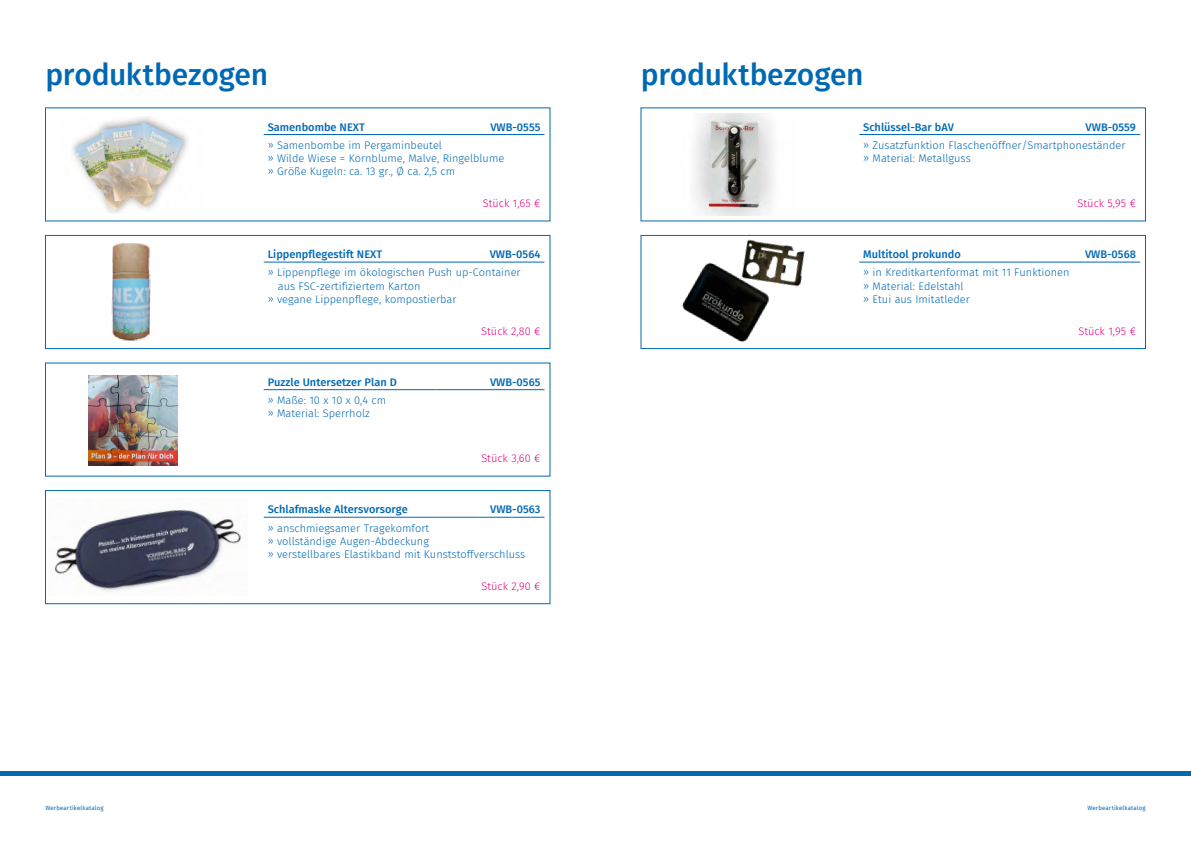
<style>
.page{position:relative;width:1191px;height:842px;background:#fff}
.page>*{position:absolute;margin:0;border:0;box-sizing:border-box;transform-origin:0 0}
.t1{font:500 30px "Fira Sans";letter-spacing:-.01em;color:#0069b4}
.t2{font:300 11px/13.2px "Fira Sans";color:#0069b4}
.t3{font:500 11px "Fira Sans";color:#0069b4}
.t4{font:300 11px "Fira Sans";color:#e6007d}
.t5{font:6px "Fira Sans";letter-spacing:.03em;color:#0069b4}
</style>
<div class="page">
<hr style="left:0;top:771px;width:595px;height:4px;background:#0069b4">
<hr style="left:595px;top:771px;width:596px;height:4px;background:#0069b4">
<div style="left:45px;top:235px;width:505px;height:114px;border:1px solid #0069b4"></div>
<div style="left:45px;top:490px;width:505px;height:114px;border:1px solid #0069b4"></div>
<img style="left:111px;top:243px;width:40px;height:98px">
<hr style="left:264px;top:389px;width:173px;height:1px;background:#0069b4">
<hr style="left:437px;top:389px;width:107px;height:1px;background:#0069b4">
<hr style="left:264px;top:517px;width:215px;height:1px;background:#0069b4">
<hr style="left:479px;top:517px;width:65px;height:1px;background:#0069b4">
<img style="left:72px;top:117px;width:116px;height:97px">
<img style="left:88px;top:375px;width:89px;height:90px">
<img style="left:54px;top:509px;width:187px;height:82px">
<hr style="left:264px;top:134px;width:139px;height:1px;background:#0069b4">
<hr style="left:403px;top:134px;width:141px;height:1px;background:#0069b4">
<div style="left:641px;top:235px;width:504px;height:114px;border:1px solid #0069b4"></div>
<img style="left:694px;top:113px;width:80px;height:102px">
<img style="left:667px;top:236px;width:150px;height:112px">
<hr style="left:859px;top:134px;width:173px;height:1px;background:#0069b4">
<hr style="left:1032px;top:134px;width:108px;height:1px;background:#0069b4">
<hr style="left:859px;top:262px;width:173px;height:1px;background:#0069b4">
<hr style="left:1032px;top:262px;width:108px;height:1px;background:#0069b4">
<hr style="left:264px;top:262px;width:139px;height:1px;background:#0069b4">
<hr style="left:403px;top:262px;width:141px;height:1px;background:#0069b4">
<h1 class="t1" style="left:45px;top:50px;width:224px">produktbezogen</h1>
<h1 class="t1" style="left:641px;top:50px;width:224px">produktbezogen</h1>
<p class="t3" style="left:268px;top:118px;width:99px">Samenbombe NEXT</p>
<p class="t3" style="left:490px;top:118px;width:52px">VWB-0555</p>
<p class="t2" style="left:268px;top:138px;width:238px">» Samenbombe im Pergaminbeutel<br>» Wilde Wiese = Kornblume, Malve, Ringelblume » Größe Kugeln: ca. 13 gr., Ø ca. 2,5 cm</p>
<p class="t4" style="left:483px;top:196px;width:59px">Stück 1,65 €</p>
<p class="t3" style="left:863px;top:118px;width:92px">Schlüssel-Bar bAV</p>
<p class="t3" style="left:1085px;top:118px;width:52px">VWB-0559</p>
<p class="t2" style="left:863px;top:138px;width:264px">» Zusatzfunktion Flaschenöffner/Smartphoneständer » Material: Metallguss</p>
<p class="t4" style="left:1077px;top:196px;width:60px">Stück 5,95 €</p>
<p class="t3" style="left:268px;top:245px;width:116px">Lippenpflegestift NEXT</p>
<p class="t3" style="left:490px;top:245px;width:52px">VWB-0564</p>
<p class="t2" style="left:268px;top:266px;width:254px">» Lippenpflege im ökologischen Push up-Container</p>
<p class="t2" style="left:278px;top:279px;width:144px">aus FSC-zertifiziertem Karton</p>
<p class="t2" style="left:268px;top:292px;width:190px">» vegane Lippenpflege, kompostierbar</p>
<p class="t4" style="left:481px;top:323px;width:61px">Stück 2,80 €</p>
<p class="t3" style="left:268px;top:373px;width:131px">Puzzle Untersetzer Plan D</p>
<p class="t3" style="left:490px;top:373px;width:52px">VWB-0565</p>
<p class="t2" style="left:268px;top:393px;width:120px">» Maße: 10 x 10 x 0,4 cm » Material: Sperrholz</p>
<p class="t4" style="left:481px;top:451px;width:61px">Stück 3,60 €</p>
<p class="t3" style="left:268px;top:501px;width:142px">Schlafmaske Altersvorsorge</p>
<p class="t3" style="left:490px;top:501px;width:52px">VWB-0563</p>
<p class="t2" style="left:268px;top:521px;width:259px">» anschmiegsamer Tragekomfort<br>» vollständige Augen-Abdeckung<br>» verstellbares Elastikband mit Kunststoffverschluss</p>
<p class="t4" style="left:481px;top:578px;width:60px">Stück 2,90 €</p>
<p class="t3" style="left:863px;top:245px;width:99px">Multitool prokundo</p>
<p class="t3" style="left:1085px;top:245px;width:52px">VWB-0568</p>
<p class="t2" style="left:863px;top:266px;width:208px">» in Kreditkartenformat mit 11 Funktionen » Material: Edelstahl<br>» Etui aus Imitatleder</p>
<p class="t4" style="left:1078px;top:323px;width:59px">Stück 1,95 €</p>
<p class="t5" style="left:45px;top:803px;width:60px">Werbeartikelkatalog</p>
<p class="t5" style="left:1087px;top:803px;width:60px">Werbeartikelkatalog</p>
</div>
